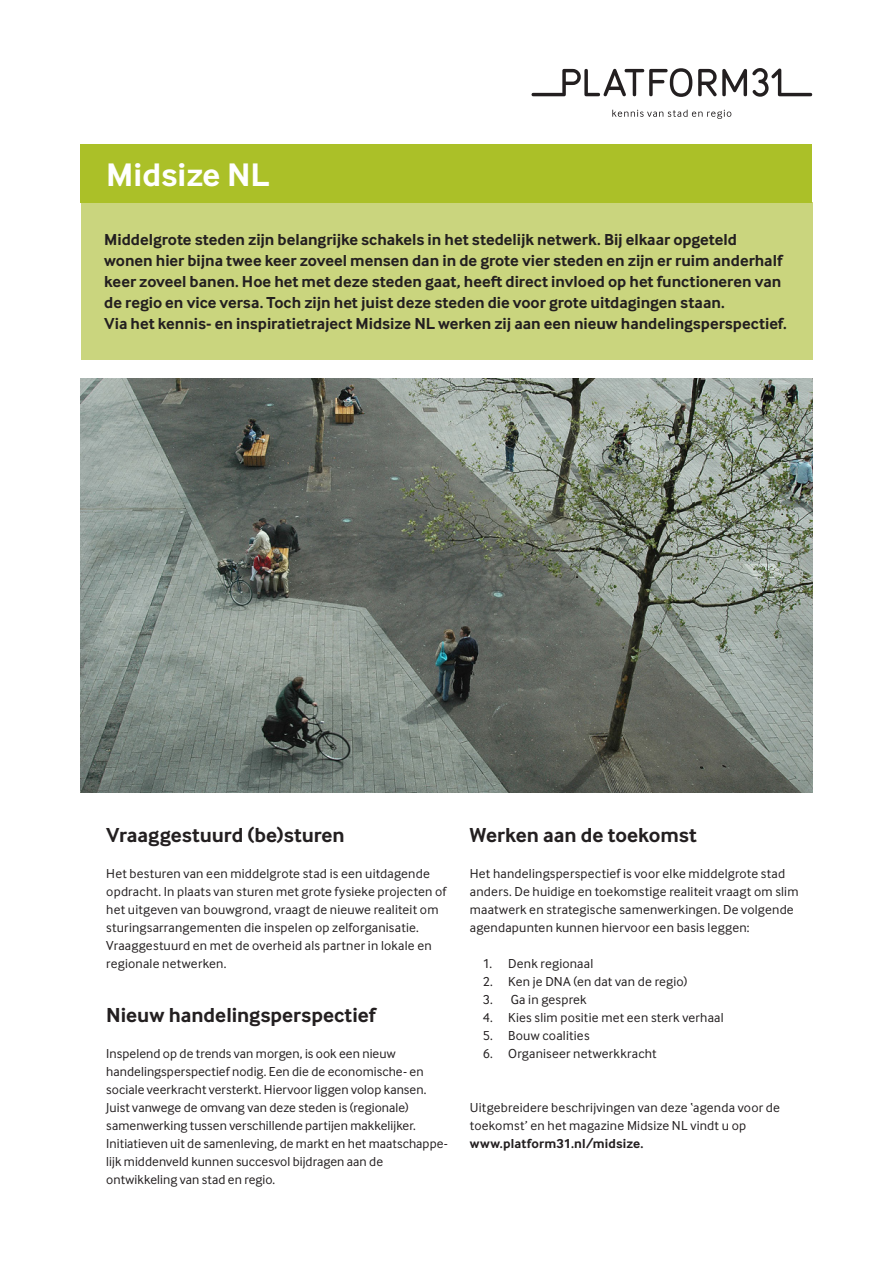
<style>
.page{position:relative;width:893px;height:1263px;background:#fff}
.page>*{position:absolute;margin:0;border:0;box-sizing:border-box;transform-origin:0 0}
.t1{font:700 33.75px "Inter Face Typo";color:#fff}
.Inleiding{font:700 21px "Inter Face Typo";color:#231f20}
.Inleiding-2{font:700 16.5px/21px "Inter Face Typo";letter-spacing:-.005em;color:#231f20}
.Inleiding-3{font:13.5px/18px "Inter Face";letter-spacing:.015em;color:#231f20}
.s1{font-family:"Inter Face Typo";font-weight:700}
</style>
<div class="page">
<div style="left:81px;top:203px;width:731px;height:157px;background:#cad57e"></div>
<img style="left:81px;top:378px;width:731px;height:414px">
<svg style="left:612px;top:110px;width:119px;height:9px"></svg>
<svg style="left:531px;top:68px;width:161px;height:29px"></svg>
<svg style="left:698px;top:68px;width:114px;height:29px"></svg>
<div style="left:81px;top:144px;width:731px;height:59px;background:#abc028"></div>
<p class="t1" style="left:106px;top:155px;width:164px">Midsize NL</p>
<p class="Inleiding-2" style="left:104px;top:229px;width:684px">Middelgrote steden zijn belangrijke schakels in het stedelijk netwerk. Bij elkaar opgeteld wonen hier bijna twee keer zoveel mensen dan in de grote vier steden en zijn er ruim anderhalf keer zoveel banen. Hoe het met deze steden gaat, heeft direct invloed op het functioneren van de regio en vice versa. Toch zijn het juist deze steden die voor grote uitdagingen staan.<br>Via het kennis- en inspiratietraject Midsize NL werken zij aan een nieuw handelingsperspectief.</p>
<p class="Inleiding" style="left:106px;top:823px;width:240px">Vraaggestuurd (be)sturen</p>
<p class="Inleiding-3" style="left:106px;top:864px;width:342px">Het besturen van een middelgrote stad is een uitdagende opdracht. In plaats van sturen met grote fysieke projecten of het uitgeven van bouwgrond, vraagt de nieuwe realiteit om sturingsarrangementen die inspelen op zelforganisatie.<br>Vraaggestuurd en met de overheid als partner in lokale en regionale netwerken.</p>
<p class="Inleiding" style="left:106px;top:1003px;width:271px">Nieuw handelingsperspectief</p>
<p class="Inleiding-3" style="left:106px;top:1044px;width:343px">Inspelend op de trends van morgen, is ook een nieuw handelingsperspectief nodig. Een die de economische- en sociale veerkracht versterkt. Hiervoor liggen volop kansen.<br>Juist vanwege de omvang van deze steden is (regionale) samenwerking tussen verschillende partijen makkelijker.<br>Initiatieven uit de samenleving, de markt en het maatschappe&shy;lijk middenveld kunnen succesvol bijdragen aan de ontwikkeling van stad en regio.</p>
<p class="Inleiding" style="left:470px;top:823px;width:228px">Werken aan de toekomst</p>
<p class="Inleiding-3" style="left:470px;top:864px;width:330px">Het handelingsperspectief is voor elke middelgrote stad anders. De huidige en toekomstige realiteit vraagt om slim maatwerk en strategische samenwerkingen. De volgende agendapunten kunnen hiervoor een basis leggen:</p>
<p class="Inleiding-3" style="left:483px;top:954px;width:112px">1. Denk regionaal</p>
<p class="Inleiding-3" style="left:483px;top:972px;width:206px">2. Ken je DNA (en dat van de regio)</p>
<p class="Inleiding-3" style="left:483px;top:990px;width:106px">3. Ga in gesprek</p>
<p class="Inleiding-3" style="left:483px;top:1008px;width:242px">4. Kies slim positie met een sterk verhaal</p>
<p class="Inleiding-3" style="left:483px;top:1026px;width:108px">5. Bouw coalities</p>
<p class="Inleiding-3" style="left:483px;top:1044px;width:176px">6. Organiseer netwerkkracht</p>
<p class="Inleiding-3" style="left:470px;top:1098px;width:312px">Uitgebreidere beschrijvingen van deze ‘agenda voor de toekomst’ en het magazine Midsize NL vindt u op <span class="s1">www.platform31.nl/midsize.</span></p>
</div>
